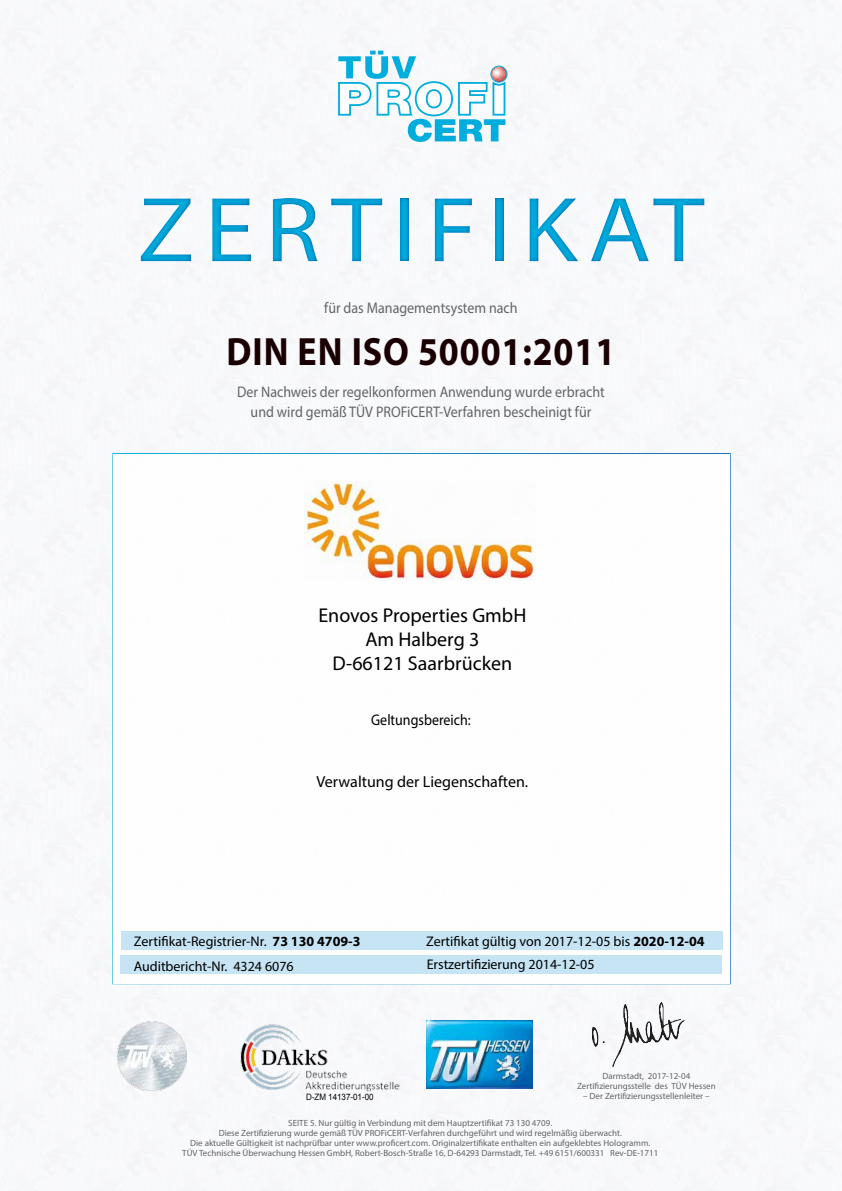
<style>
.page{position:relative;width:842px;height:1191px;background:#fff}
.page>*{position:absolute;margin:0;border:0;box-sizing:border-box;transform-origin:0 0}
.t1{font:93px "Myriad Pro";letter-spacing:.1em;color:#00addc;scale:1.1 1}
.t2{font:700 39.6px "Myriad Pro";letter-spacing:.025em;color:#1a0002;scale:.91 1}
.t3{font:20px/24px "Myriad Pro";color:#000;text-align:center}
.t4{font:16px "Myriad Pro";color:#000}
.t5{font:15.4px/20px "Myriad Pro";color:#636466;text-align:center;scale:.91 1}
.t6{font:15.4px "Myriad Pro";color:#000;scale:.91 1}
.t7{font:14px/24.6px "Myriad Pro";color:#000}
.t8{font:9px/10px "Myriad Pro";color:#636466;text-align:center}
.t9{font:8.8px "Arial";color:#000;scale:.91 1}
.s1{font-weight:700}
</style>
<div class="page">
<img style="left:0;top:0;width:839px;height:1191px">
<svg style="left:338px;top:51px;width:169px;height:91px"></svg>
<img style="left:241px;top:1024px;width:158px;height:67px">
<img style="left:427px;top:1020px;width:106px;height:69px">
<div style="left:112px;top:453px;width:619px;height:531px;background:#fff;border:2px solid #fff"></div>
<div style="left:120px;top:955px;width:602px;height:19px;background:#c0e2f3"></div>
<div style="left:121px;top:931px;width:601px;height:19px;background:#c0e2f3"></div>
<img style="left:592px;top:1003px;width:92px;height:63px">
<div style="left:0;top:172px;width:842px;height:114px;background:#006bb6;opacity:.75"></div>
<img style="left:117px;top:1021px;width:70px;height:69px">
<img style="left:305px;top:481px;width:230px;height:99px">
<h1 class="t1" style="left:138px;top:173px;width:517px">ZERTIFIKAT</h1>
<h3 class="t5" style="left:324px;top:298px;width:214px">für das Managementsystem nach</h3>
<h2 class="t2" style="left:227px;top:326px;width:429px">DIN EN ISO 50001:2011</h2>
<h3 class="t5" style="left:237px;top:381px;width:405px">Der Nachweis der regelkonformen Anwendung wurde erbracht und wird gemäß TÜV PROFiCERT-Verfahren bescheinigt für</h3>
<h3 class="t3" style="left:318px;top:603px;width:209px">Enovos Properties GmbH<br>Am Halberg 3<br>D-66121 Saarbrücken</h3>
<h3 class="t6" style="left:371px;top:710px;width:111px">Geltungsbereich:</h3>
<h3 class="t4" style="left:316px;top:771px;width:213px">Verwaltung der Liegenschaften.</h3>
<h3 class="t7" style="left:134px;top:929px;width:228px">Zertifikat-Registrier-Nr. <span class="s1">73 130 4709-3<br></span>Auditbericht-Nr. 4324 6076</h3>
<h3 class="t7" style="left:426px;top:929px;width:280px">Zertifikat gültig von 2017-12-05 bis <span class="s1">2020-12-04</span></h3>
<h3 class="t7" style="left:427px;top:952px;width:169px">Erstzertifizierung 2014-12-05</h3>
<p class="t8" style="left:577px;top:1071px;width:140px">Darmstadt, 2017-12-04<br>Zertifizierungsstelle des TÜV Hessen</p>
<p class="t9" style="left:306px;top:1090px;width:76px">D-ZM 14137-01-00</p>
<p class="t8" style="left:583px;top:1091px;width:128px">– Der Zertifizierungsstellenleiter –</p>
<p class="t8" style="left:182px;top:1118px;width:478px">SEITE 5. Nur gültig in Verbindung mit dem Hauptzertifikat 73 130 4709.<br>Diese Zertifizierung wurde gemäß TÜV PROFiCERT-Verfahren durchgeführt und wird regelmäßig überwacht.<br>Die aktuelle Gültigkeit ist nachprüfbar unter www.proficert.com. Originalzertifikate enthalten ein aufgeklebtes Hologramm.<br>TÜV Technische Überwachung Hessen GmbH, Robert-Bosch-Straße 16, D-64293 Darmstadt, Tel. +49 6151/600331 Rev-DE-1711</p>
</div>
